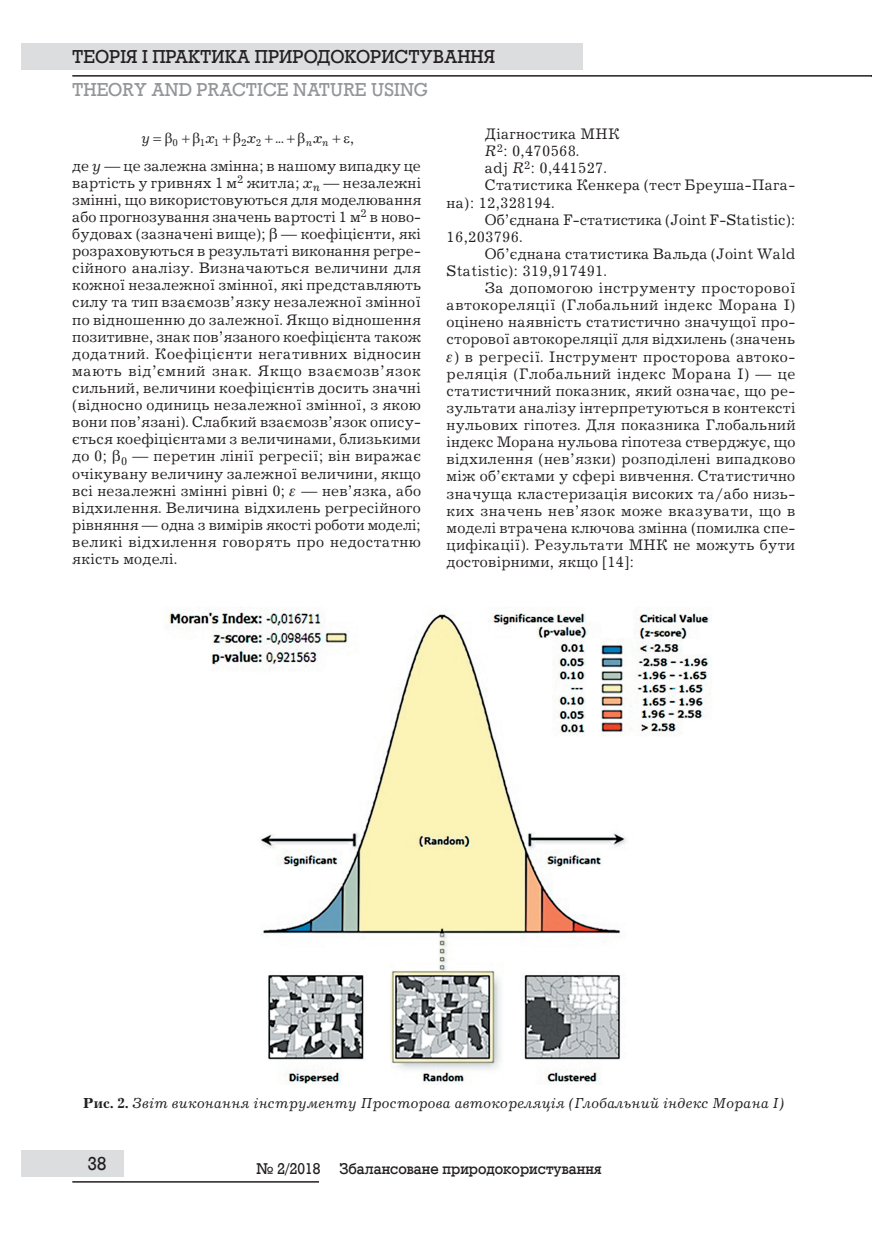
<style>
.page{position:relative;width:872px;height:1234px;background:#fff}
.page>*{position:absolute;margin:0;border:0;box-sizing:border-box;transform-origin:0 0}
.t1{font:18px "DIA Rodeo";color:#231f20}
.t2{font:18px "DIA Rodeo";color:#939598}
.t3{font:15.75px/17.1px "Journal C";letter-spacing:.015em;color:#231f20;text-align:justify}
.t4{font:italic 15px "Journal C";letter-spacing:.015em;color:#231f20}
.t5{font:15px "DIA Rodeo";color:#231f20}
.t6{font:15px "Journal C";color:#231f20}
.t7{font:italic 10.5px "Journal C";color:#231f20}
.t8{font:10.5px "Journal C";color:#231f20}
.s1{font-style:italic}
.s2{font-family:"Newton"}
.s3{font-weight:700;font-style:normal}
</style>
<div class="page">
<div style="left:21px;top:1149px;width:102px;height:27px;background:#dcdddf"></div>
<hr style="left:72px;top:1180px;width:247px;height:2px;background:#231f20">
<hr style="left:72px;top:75px;width:800px;height:2px;background:#231f20">
<div style="left:21px;top:43px;width:562px;height:27px;background:#dcdddf"></div>
<img style="left:168px;top:607px;width:541px;height:477px">
<p class="t1" style="left:72px;top:46px;width:424px">ТЕОРІЯ І ПРАКТИКА ПРИРОДОКОРИСТУВАННЯ</p>
<p class="t2" style="left:72px;top:79px;width:357px">THEORY AND PRACTICE NATURE USING</p>
<p class="t4" style="left:141px;top:130px;width:10px">y</p>
<p class="t4" style="left:205px;top:130px;width:11px">x</p>
<p class="t4" style="left:247px;top:130px;width:11px">x</p>
<p class="t7" style="left:306px;top:137px;width:24px"><sup>x</sup>n n</p>
<p class="t8" style="left:173px;top:137px;width:7px">0</p>
<p class="t8" style="left:200px;top:137px;width:21px">1 1</p>
<p class="t6" style="left:241px;top:130px;width:44px"><sub>2</sub> <sub>2</sub> ...</p>
<p class="t6" style="left:350px;top:130px;width:5px">,</p>
<p class="t3" style="left:72px;top:157px;width:350px">де <span class="s1">y</span> — це залежна змінна; в нашому випадку це вартість у гривнях 1 м<sup>2</sup> житла; <span class="s1">x</span><sub>n</sub> — незалежні змінні, що використовуються для моделювання або прогнозування значень вартості 1 м<sup>2</sup> в ново&shy;будовах (зазначені вище); <span class="s2">β</span> — коефіцієнти, які розраховуються в результаті виконання регре&shy;сійного аналізу. Визначаються величини для кожної незалежної змінної, які представляють силу та тип взаємозв’язку незалежної змінної по відношенню до залежної. Якщо відношення позитивне, знак пов’язаного коефіцієнта також додатний. Коефіцієнти негативних відносин мають від’ємний знак. Якщо взаємозв’язок сильний, величини коефіцієнтів досить значні (відносно одиниць незалежної змінної, з якою вони пов’язані). Слабкий взаємозв’язок опису&shy;ється коефіцієнтами з величинами, близькими до 0; <span class="s2">β</span><sub>0</sub> — перетин лінії регресії; він виражає очікувану величину залежної величини, якщо всі незалежні змінні рівні 0; — нев’язка, або відхилення. Величина відхилень регресійного рівняння — одна з вимірів якості роботи моделі; великі відхилення говорять про недостатню якість моделі.</p>
<p class="t3" style="left:485px;top:126px;width:136px">Діагностика МНК</p>
<p class="t3" style="left:485px;top:143px;width:96px"><span class="s1">R</span><sup>2</sup>: 0,470568.</p>
<p class="t3" style="left:485px;top:160px;width:123px">adj <span class="s1">R</span><sup>2</sup>: 0,441527.</p>
<p class="t3" style="left:485px;top:177px;width:312px">Статистика Кенкера (тест Бреуша-Пага-</p>
<p class="t3" style="left:446px;top:194px;width:109px">на): 12,328194.</p>
<p class="t3" style="left:485px;top:211px;width:312px">Об’єднана F-статистика (Joint F-Statistic):</p>
<p class="t3" style="left:446px;top:229px;width:77px">16,203796.</p>
<p class="t3" style="left:485px;top:246px;width:312px">Об’єднана статистика Вальда (Joint Wald</p>
<p class="t3" style="left:446px;top:263px;width:162px">Statistic): 319,917491.</p>
<p class="t3" style="left:485px;top:280px;width:312px">За допомогою інструменту просторової</p>
<p class="t3" style="left:446px;top:297px;width:350px">автокореляції (Глобальний індекс Морана I)</p>
<p class="t3" style="left:446px;top:314px;width:350px">оцінено наявність статистично значущої про-</p>
<p class="t3" style="left:446px;top:331px;width:350px">сторової автокореляції для відхилень (значень</p>
<p class="t3" style="left:454px;top:348px;width:343px">) в регресії. Інструмент просторова автоко-</p>
<p class="t3" style="left:446px;top:365px;width:350px">реляція (Глобальний індекс Морана I) — це</p>
<p class="t3" style="left:446px;top:382px;width:350px">статистичний показник, який означає, що ре-</p>
<p class="t3" style="left:446px;top:400px;width:350px">зультати аналізу інтерпретуються в контексті</p>
<p class="t3" style="left:446px;top:417px;width:350px">нульових гіпотез. Для показника Глобальний</p>
<p class="t3" style="left:446px;top:434px;width:350px">індекс Морана нульова гіпотеза стверджує, що</p>
<p class="t3" style="left:446px;top:451px;width:350px">відхилення (нев’язки) розподілені випадково</p>
<p class="t3" style="left:446px;top:468px;width:350px">між об’єктами у сфері вивчення. Статистично</p>
<p class="t3" style="left:446px;top:485px;width:350px">значуща кластеризація високих та/або низь-</p>
<p class="t3" style="left:446px;top:502px;width:350px">ких значень нев’язок може вказувати, що в</p>
<p class="t3" style="left:446px;top:519px;width:350px">моделі втрачена ключова змінна (помилка спе-</p>
<p class="t3" style="left:446px;top:536px;width:350px">цифікації). Результати МНК не можуть бути</p>
<p class="t3" style="left:446px;top:553px;width:189px">достовірними, якщо [14]:</p>
<p class="t4" style="left:83px;top:1094px;width:702px"><span class="s3">Рис. 2.</span> Звіт виконання інструменту Просторова автокореляція (Глобальний індекс Морана I)</p>
<p class="t1" style="left:88px;top:1153px;width:20px">38</p>
<p class="t5" style="left:256px;top:1160px;width:65px">№ 2/2018</p>
<p class="t5" style="left:339px;top:1160px;width:264px">Збалансоване природокористування</p>
</div>
